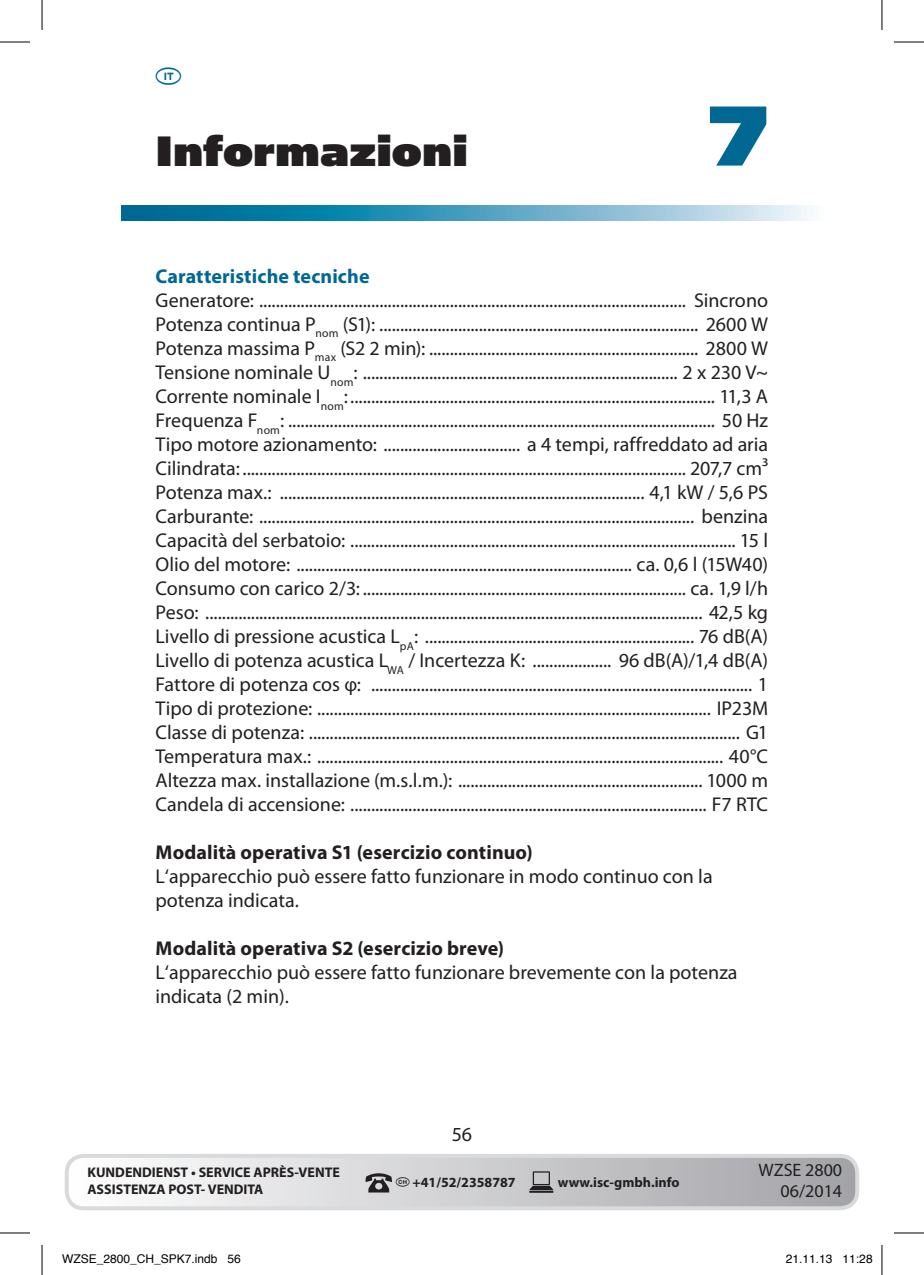
<style>
.page{position:relative;width:924px;height:1275px;background:#fff}
.page>*{position:absolute;margin:0;border:0;box-sizing:border-box;transform-origin:0 0}
.t1{font:96px "Simian Text Gorilla";color:#006893}
.t2{font:48px "Simian Text Gorilla";color:#231f20}
.t3{font:26px "National Codes Europe";color:#006893}
.t4{font:20px/24px "Myriad Pro";color:#231f20}
.t5{font:700 20px "Myriad Pro";letter-spacing:.005em;color:#231f20}
.t6{font:700 20px "Myriad Pro";letter-spacing:.005em;color:#006893}
.t7{font:18px/21.6px "Myriad Pro";color:#231f20;text-align:right}
.t8{font:700 14px/16.8px "Myriad Pro";color:#231f20}
.t9{font:12px "Helvetica";color:#000}
</style>
<div class="page">
<svg style="left:122px;top:205px;width:688px;height:16px;background:#54a2c1"></svg>
<div style="left:67px;top:1155px;width:789px;height:53px;background:linear-gradient(to right,#fff,#a3a3a7);border-radius:17px"></div>
<div style="left:65px;top:1153px;width:793px;height:57px;border:4px solid #d9dadc;border-radius:17px"></div>
<svg style="left:529px;top:1171px;width:24px;height:21px"></svg>
<svg style="left:365px;top:1173px;width:27px;height:19px"></svg>
<hr style="left:0;top:42px;width:30px;height:1px;background:#000">
<hr style="left:893px;top:42px;width:30px;height:1px;background:#000">
<hr style="left:0;top:1232px;width:30px;height:1px;background:#000">
<hr style="left:893px;top:1232px;width:30px;height:1px;background:#000">
<hr style="left:42px;top:0;width:1px;height:30px;background:#000">
<hr style="left:42px;top:1245px;width:1px;height:30px;background:#000">
<hr style="left:881px;top:0;width:1px;height:30px;background:#000">
<hr style="left:881px;top:1245px;width:1px;height:30px;background:#000">
<h3 class="t3" style="left:155px;top:56px;width:27px">+</h3>
<h2 class="t2" style="left:155px;top:124px;width:314px">Informazioni</h2>
<h1 class="t1" style="left:707px;top:82px;width:62px">7</h1>
<p class="t6" style="left:155px;top:265px;width:215px">Caratteristiche tecniche</p>
<p class="t4" style="left:155px;top:288px;width:614px;text-align:justify">Generatore: ....................................................................................................... Sincrono Potenza continua P<sub>nom</sub> (S1): ............................................................................. 2600 W Potenza massima P<sub>max</sub> (S2 2 min): ................................................................. 2800 W Tensione nominale U<sub>nom</sub>: ............................................................................ 2 x 230 V~ Corrente nominale I<sub>nom</sub>: ........................................................................................ 11,3 A Frequenza F<sub>nom</sub>: ....................................................................................................... 50 Hz Tipo motore azionamento: ................................. a 4 tempi, raffreddato ad aria Cilindrata: ........................................................................................................... 207,7 cm³<br>Potenza max.: ........................................................................................ 4,1 kW / 5,6 PS Carburante: ......................................................................................................... benzina Capacità del serbatoio: ............................................................................................. 15 l Olio del motore: ................................................................................. ca. 0,6 l (15W40)<br>Consumo con carico 2/3: .............................................................................. ca. 1,9 l/h Peso: ........................................................................................................................ 42,5 kg Livello di pressione acustica L<sub>pA</sub>: ................................................................. 76 dB(A)<br>Livello di potenza acustica L<sub>WA</sub> / Incertezza K: ................... 96 dB(A)/1,4 dB(A)<br>Fattore di potenza cos φ: ............................................................................................ 1<br>Tipo di protezione: ............................................................................................... IP23M Classe di potenza: ........................................................................................................ G1<br>Temperatura max.: .................................................................................................. 40°C Altezza max. installazione (m.s.l.m.): ........................................................... 1000 m Candela di accensione: ...................................................................................... F7 RTC</p>
<p class="t5" style="left:155px;top:841px;width:378px">Modalità operativa S1 (esercizio continuo)</p>
<p class="t4" style="left:155px;top:864px;width:558px">L‘apparecchio può essere fatto funzionare in modo continuo con la potenza indicata.</p>
<p class="t5" style="left:155px;top:937px;width:350px">Modalità operativa S2 (esercizio breve)</p>
<p class="t4" style="left:155px;top:960px;width:583px">L‘apparecchio può essere fatto funzionare brevemente con la potenza indicata (2 min).</p>
<p class="t4" style="left:451px;top:1122px;width:22px">56</p>
<p class="t8" style="left:87px;top:1164px;width:254px">KUNDENDIENST • SERVICE APRÈS-VENTE<br>ASSISTENZA POST- VENDITA</p>
<p class="t8" style="left:395px;top:1174px;width:121px"><sup>h</sup> +41/52/2358787</p>
<p class="t8" style="left:557px;top:1173px;width:123px">www.isc-gmbh.info</p>
<p class="t7" style="left:758px;top:1159px;width:85px">WZSE 2800<br>06/2014</p>
<p class="t9" style="left:62px;top:1249px;width:180px">WZSE_2800_CH_SPK7.indb 56</p>
<p class="t9" style="left:785px;top:1249px;width:88px">21.11.13 11:28</p>
</div>
